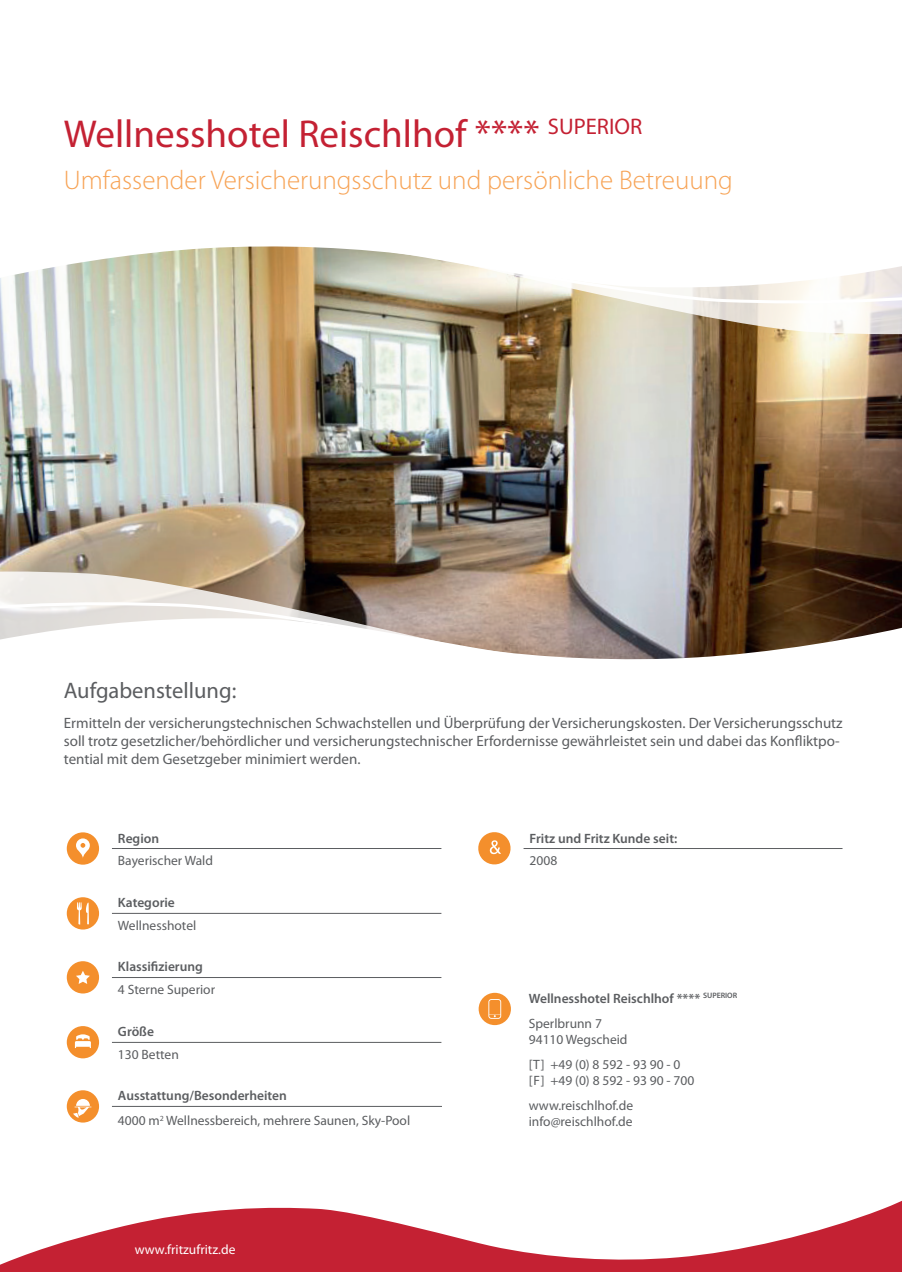
<style>
.page{position:relative;width:902px;height:1272px;background:#fff}
.page>*{position:absolute;margin:0;border:0;box-sizing:border-box;transform-origin:0 0}
.t1{font:39px "Myriad Pro";color:#c42133}
.t2{font:300 27px "Myriad Pro";color:#f7a355}
.t3{font:22.5px "Myriad Pro";color:#5b5d60}
.t4{font:15px/18px "Myriad Pro";color:#5b5d60}
.t5{font:13.5px/24.8px "Myriad Pro";color:#5b5d60}
.t6{font:600 13.5px/24.8px "Myriad Pro";color:#5b5d60}
.t7{font:13.5px "Myriad Pro";color:#fff}
.s1{font-weight:600}
.s2{font-weight:400}
</style>
<div class="page">
<svg style="left:0;top:1201px;width:901px;height:70px;fill:#c42133"></svg>
<img style="left:0;top:363px;width:901px;height:179px">
<img style="left:0;top:542px;width:901px;height:38px">
<svg style="left:0;top:580px;width:901px;height:80px"></svg>
<hr style="left:112px;top:848px;width:329px;height:1px;background:#5b5d60">
<div style="left:67px;top:832px;width:32px;height:32px;background:#f48f2c;border-radius:50%"></div>
<svg style="left:76px;top:838px;width:14px;height:20px"></svg>
<hr style="left:112px;top:913px;width:329px;height:1px;background:#5b5d60">
<div style="left:67px;top:897px;width:32px;height:32px;background:#f48f2c;border-radius:50%"></div>
<svg style="left:77px;top:902px;width:12px;height:22px"></svg>
<hr style="left:112px;top:1042px;width:329px;height:1px;background:#5b5d60">
<div style="left:67px;top:1026px;width:32px;height:32px;background:#f48f2c;border-radius:50%"></div>
<svg style="left:75px;top:1034px;width:16px;height:14px"></svg>
<hr style="left:112px;top:977px;width:329px;height:1px;background:#5b5d60">
<div style="left:67px;top:961px;width:32px;height:32px;background:#f48f2c;border-radius:50%"></div>
<svg style="left:76px;top:971px;width:14px;height:12px"></svg>
<hr style="left:112px;top:1106px;width:330px;height:1px;background:#5b5d60">
<div style="left:67px;top:1090px;width:32px;height:32px;background:#f48f2c;border-radius:50%"></div>
<svg style="left:73px;top:1099px;width:18px;height:18px"></svg>
<hr style="left:523px;top:848px;width:319px;height:1px;background:#5b5d60">
<svg style="left:478px;top:992px;width:33px;height:33px"></svg>
<svg style="left:488px;top:999px;width:13px;height:19px"></svg>
<img style="left:0;top:325px;width:901px;height:38px">
<svg style="left:0;top:246px;width:901px;height:79px"></svg>
<svg style="left:478px;top:832px;width:33px;height:33px"></svg>
<h1 class="t1" style="left:64px;top:109px;width:580px">Wellnesshotel Reischlhof **** <sup>SUPERIOR</sup></h1>
<h2 class="t2" style="left:64px;top:164px;width:670px">Umfassender Versicherungsschutz und persönliche Betreuung</h2>
<h3 class="t3" style="left:64px;top:676px;width:174px">Aufgabenstellung:</h3>
<p class="t4" style="left:64px;top:713px;width:780px">Ermitteln der versicherungstechnischen Schwachstellen und Überprüfung der Versicherungskosten. Der Versicherungsschutz soll trotz gesetzlicher/behördlicher und versicherungstechnischer Erfordernisse gewährleistet sein und dabei das Konfliktpo&shy;tential mit dem Gesetzgeber minimiert werden.</p>
<p class="t6" style="left:118px;top:825px;width:43px">Region</p>
<p class="t5" style="left:118px;top:847px;width:97px">Bayerischer Wald</p>
<p class="t6" style="left:118px;top:890px;width:58px">Kategorie</p>
<p class="t5" style="left:118px;top:912px;width:80px">Wellnesshotel</p>
<p class="t6" style="left:118px;top:954px;width:86px">Klassifizierung</p>
<p class="t5" style="left:118px;top:976px;width:99px">4 Sterne Superior</p>
<p class="t6" style="left:118px;top:1018px;width:38px">Größe</p>
<p class="t5" style="left:118px;top:1041px;width:62px">130 Betten</p>
<p class="t5" style="left:118px;top:1083px;width:294px"><span class="s1">Ausstattung/Besonderheiten<br></span>4000 m<sup>2</sup> Wellnessbereich, mehrere Saunen, Sky-Pool</p>
<p class="t7" style="left:135px;top:1241px;width:102px">www.fritzufritz.de</p>
<p class="t6" style="left:529px;top:825px;width:149px">Fritz und Fritz Kunde seit:</p>
<p class="t5" style="left:529px;top:847px;width:29px">2008</p>
<p class="t6" style="left:528px;top:985px;width:210px">Wellnesshotel Reischlhof **** <sup>SUPERIOR<br></sup><span class="s2">Sperlbrunn 7</span></p>
<p class="t5" style="left:528px;top:1026px;width:153px">94110 Wegscheid<br>[T] +49 (0) 8 592 - 93 90 - 0</p>
<p class="t5" style="left:528px;top:1067px;width:167px">[F] +49 (0) 8 592 - 93 90 - 700 www.reischlhof.de</p>
<p class="t5" style="left:528px;top:1108px;width:105px">info@reischlhof.de</p>
</div>
